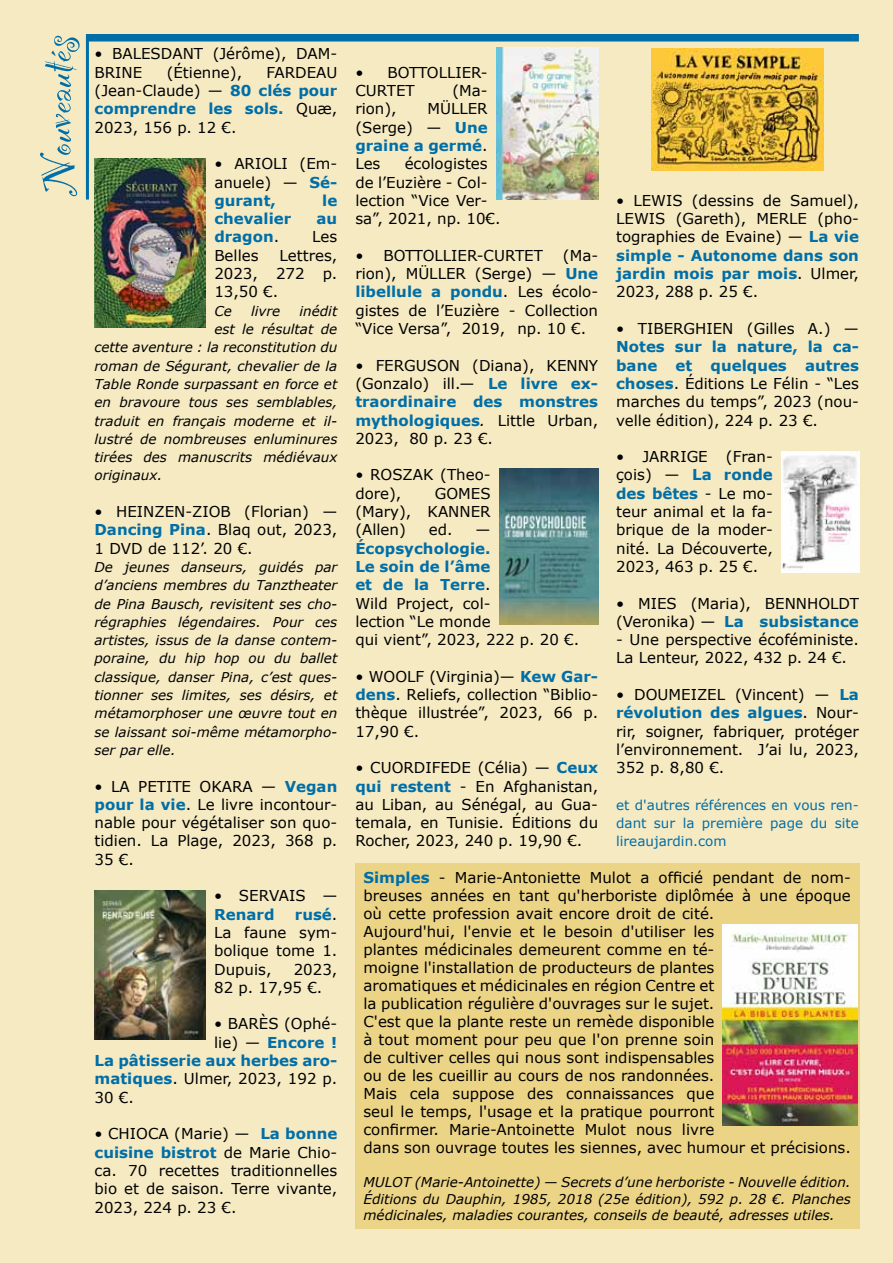
<style>
.page{position:relative;width:893px;height:1263px;background:#f6eac3}
.page>*{position:absolute;margin:0;border:0;box-sizing:border-box;transform-origin:0 0}
.t1{font:54px "Party Let Plain";color:#006ea7}
.t2{font:15px/18.3px "Verdana";color:#000;text-align:justify}
.t3{font:700 15px "Verdana";color:#006ea7}
.t4{font:italic 13.5px/18.3px "Verdana";color:#000;text-align:justify}
.t5{font:13.5px/18.3px "Verdana";color:#006ea7;text-align:justify}
.s1{font-weight:700;color:#006ea7}
.s2{font-weight:400;color:#000}
.s3{font-style:italic}
</style>
<div class="page">
<div style="left:86px;top:34px;width:773px;height:8px;background:#006ea7"></div>
<hr style="left:86px;top:41px;width:3px;height:159px;background:#006ea7">
<img style="left:496px;top:48px;width:102px;height:151px">
<img style="left:95px;top:159px;width:111px;height:169px">
<img style="left:499px;top:468px;width:99px;height:157px">
<div style="left:355px;top:863px;width:504px;height:366px;background:#ecd486"></div>
<img style="left:723px;top:924px;width:134px;height:201px">
<img style="left:652px;top:48px;width:171px;height:122px">
<img style="left:781px;top:451px;width:78px;height:121px">
<img style="left:95px;top:891px;width:111px;height:148px">
<h1 class="t1" style="left:20px;top:196px;width:164px;rotate:-90deg">Nouveautés</h1>
<p class="t2" style="left:95px;top:45px;width:244px">• BALESDANT (Jérôme), DAM-<br>BRINE</p>
<p class="t2" style="left:167px;top:63px;width:77px">(Étienne),</p>
<p class="t2" style="left:95px;top:63px;width:244px;text-indent:172px">FARDEAU (Jean-Claude) — <span class="s1">80 clés pour comprendre les sols.</span> Quæ, 2023, 156 p. 12 €.</p>
<p class="t2" style="left:214px;top:155px;width:125px">• ARIOLI (Em&shy;anuele) — <span class="s1">Sé&shy;gurant,</span></p>
<p class="t3" style="left:322px;top:191px;width:17px">le</p>
<p class="t3" style="left:214px;top:209px;width:78px">chevalier</p>
<p class="t3" style="left:317px;top:209px;width:22px">au</p>
<p class="t3" style="left:214px;top:227px;width:66px">dragon<span class="s2">.</span></p>
<p class="t2" style="left:312px;top:228px;width:27px">Les</p>
<p class="t2" style="left:214px;top:246px;width:46px">Belles</p>
<p class="t2" style="left:214px;top:246px;width:125px;text-indent:65px">Lettres, 2023, 272 p.<br>13,50 €.</p>
<p class="t4" style="left:214px;top:302px;width:19px">Ce</p>
<p class="t4" style="left:251px;top:302px;width:31px">livre</p>
<p class="t4" style="left:300px;top:302px;width:39px">inédit</p>
<p class="t4" style="left:214px;top:320px;width:124px">est le résultat de</p>
<p class="t4" style="left:95px;top:338px;width:244px">cette aventure : la reconstitution du</p>
<p class="t4" style="left:95px;top:357px;width:244px">roman de Ségurant, chevalier de la</p>
<p class="t4" style="left:95px;top:375px;width:244px">Table Ronde surpassant en force et</p>
<p class="t4" style="left:95px;top:393px;width:244px">en bravoure tous ses semblables,</p>
<p class="t4" style="left:95px;top:412px;width:244px">traduit en français moderne et il-</p>
<p class="t4" style="left:95px;top:430px;width:244px">lustré de nombreuses enluminures</p>
<p class="t4" style="left:95px;top:448px;width:244px">tirées des manuscrits médiévaux</p>
<p class="t4" style="left:95px;top:467px;width:69px">originaux.</p>
<p class="t2" style="left:95px;top:503px;width:244px">• HEINZEN-ZIOB (Florian) — <span class="s1">Dancing Pina</span>. Blaq out, 2023, 1 DVD de 112’. 20 €.</p>
<p class="t4" style="left:95px;top:558px;width:244px">De jeunes danseurs, guidés par d’anciens membres du Tanztheater de Pina Bausch, revisitent ses cho&shy;régraphies légendaires. Pour ces artistes, issus de la danse contem&shy;poraine, du hip hop ou du ballet classique, danser Pina, c’est ques&shy;tionner ses limites, ses désirs, et métamorphoser une œuvre tout en se laissant soi-même métamorpho&shy;ser par elle.</p>
<p class="t2" style="left:95px;top:777px;width:244px">• LA PETITE OKARA — <span class="s1">Vegan pour la vie</span>. Le livre incontour&shy;nable pour végétaliser son quo&shy;tidien. La Plage, 2023, 368 p.<br>35 €.</p>
<p class="t2" style="left:214px;top:887px;width:125px">• SERVAIS —</p>
<p class="t3" style="left:214px;top:904px;width:62px">Renard</p>
<p class="t2" style="left:214px;top:905px;width:125px;text-indent:81px"><span class="s1">rusé</span>.<br>La faune sym&shy;bolique tome 1.<br>Dupuis,</p>
<p class="t2" style="left:214px;top:960px;width:125px;text-indent:80px">2023,<br>82 p. 17,95 €.</p>
<p class="t2" style="left:214px;top:1015px;width:125px">• BARÈS (Ophé-</p>
<p class="t3" style="left:214px;top:1032px;width:125px"><span class="s2">lie) —</span> Encore !</p>
<p class="t3" style="left:95px;top:1051px;width:244px">La pâtisserie aux herbes aro-</p>
<p class="t2" style="left:95px;top:1070px;width:244px"><span class="s1">matiques</span>. Ulmer, 2023, 192 p.</p>
<p class="t2" style="left:95px;top:1088px;width:41px">30 €.</p>
<p class="t2" style="left:95px;top:1125px;width:244px">• CHIOCA (Marie) — <span class="s1">La bonne cuisine bistrot</span> de Marie Chio&shy;ca. 70 recettes traditionnelles bio et de saison. Terre vivante, 2023, 224 p. 23 €.</p>
<p class="t2" style="left:355px;top:63px;width:134px">• BOTTOLLIER-<br>CURTET</p>
<p class="t2" style="left:452px;top:82px;width:37px">(Ma-</p>
<p class="t2" style="left:355px;top:100px;width:134px;text-indent:72px">MÜLLER (Serge) — <span class="s1">Une graine a germé</span>.<br>Les</p>
<p class="t2" style="left:355px;top:100px;width:43px">rion),</p>
<p class="t2" style="left:355px;top:155px;width:147px;text-align:left;text-indent:49px">écologistes de l’Euzière - Col&shy;lection “Vice Ver&shy;sa”, 2021, np. 10€.</p>
<p class="t2" style="left:355px;top:246px;width:189px">• BOTTOLLIER-CURTET</p>
<p class="t2" style="left:355px;top:246px;width:244px;text-indent:208px">(Ma&shy;rion), MÜLLER (Serge) — <span class="s1">Une libellule a pondu</span>. Les écolo&shy;gistes de l’Euzière - Collection “Vice Versa”, 2019, np. 10 €.</p>
<p class="t2" style="left:355px;top:356px;width:244px">• FERGUSON (Diana), KENNY (Gonzalo) ill.— <span class="s1">Le livre ex&shy;traordinaire des monstres mythologiques</span><span class="s3">.</span> Little Urban, 2023, 80 p. 23 €.</p>
<p class="t2" style="left:355px;top:466px;width:137px">• ROSZAK (Theo&shy;dore),</p>
<p class="t2" style="left:355px;top:484px;width:137px;text-indent:79px">GOMES (Mary), KANNER (Allen)</p>
<p class="t2" style="left:429px;top:521px;width:63px">ed. —</p>
<p class="t2" style="left:355px;top:539px;width:225px;text-align:left"><span class="s1">Écopsychologie.<br>Le soin de l’âme<br>et de la Terre</span>.<br>Wild Project, col-<br>lection “Le monde<br>qui vient”, 2023, 222 p. 20 €.</p>
<p class="t2" style="left:355px;top:667px;width:244px">• WOOLF (Virginia)— <span class="s1">Kew Gar&shy;dens</span>. Reliefs, collection “Biblio&shy;thèque illustrée”, 2023, 66 p.<br>17,90 €.</p>
<p class="t2" style="left:355px;top:759px;width:244px">• CUORDIFEDE (Célia) — <span class="s1">Ceux qui restent</span> - En Afghanistan, au Liban, au Sénégal, au Gua&shy;temala, en Tunisie. Éditions du Rocher, 2023, 240 p. 19,90 €.</p>
<p class="t2" style="left:616px;top:191px;width:244px">• LEWIS (dessins de Samuel), LEWIS (Gareth), MERLE (pho&shy;tographies de Evaine) — <span class="s1">La vie simple - Autonome dans son jardin mois par mois</span>. Ulmer, 2023, 288 p. 25 €.</p>
<p class="t2" style="left:616px;top:320px;width:244px">• TIBERGHIEN (Gilles A.) —</p>
<p class="t2" style="left:616px;top:338px;width:244px"><span class="s1">Notes sur la nature, la ca&shy;bane et quelques autres choses</span>. Éditions Le Félin - “Les marches du temps”, 2023 (nou&shy;velle édition), 224 p. 23 €.</p>
<p class="t2" style="left:616px;top:448px;width:158px">• JARRIGE (Fran&shy;çois) — <span class="s1">La ronde des bêtes</span> - Le mo&shy;teur animal et la fa&shy;brique de la moder&shy;nité. La Découverte, 2023, 463 p. 25 €.</p>
<p class="t2" style="left:616px;top:594px;width:244px">• MIES (Maria), BENNHOLDT (Veronika) — <span class="s1">La subsistance</span></p>
<p class="t2" style="left:616px;top:631px;width:244px">- Une perspective écoféministe.<br>La Lenteur, 2022, 432 p. 24 €.</p>
<p class="t2" style="left:616px;top:686px;width:244px">• DOUMEIZEL (Vincent) — <span class="s1">La révolution des algues</span>. Nour&shy;rir, soigner, fabriquer, protéger l’environnement. J’ai lu, 2023, 352 p. 8,80 €.</p>
<p class="t5" style="left:616px;top:796px;width:244px">et d'autres références en vous ren&shy;dant sur la première page du site lireaujardin.com</p>
<p class="t2" style="left:363px;top:869px;width:489px;text-align:left"><span class="s1">Simples</span> - Marie-Antoniette Mulot a officié pendant de nom&shy;breuses années en tant qu'herboriste diplômée à une époque où cette profession avait encore droit de cité.<br>Aujourd'hui, l'envie et le besoin d'utiliser les<br>plantes médicinales demeurent comme en té-<br>moigne l'installation de producteurs de plantes<br>aromatiques et médicinales en région Centre et<br>la publication régulière d'ouvrages sur le sujet.<br>C'est que la plante reste un remède disponible<br>à tout moment pour peu que l'on prenne soin<br>de cultiver celles qui nous sont indispensables<br>ou de les cueillir au cours de nos randonnées.<br>Mais cela suppose des connaissances que<br>seul le temps, l'usage et la pratique pourront<br>confirmer. Marie-Antoinette Mulot nous livre<br>dans son ouvrage toutes les siennes, avec humour et précisions.</p>
<p class="t4" style="left:363px;top:1175px;width:489px;line-height:16.2px">MULOT (Marie-Antoinette) — Secrets d’une herboriste - Nouvelle édition.<br>Éditions du Dauphin, 1985, 2018 (25e édition), 592 p. 28 €. Planches médicinales, maladies courantes, conseils de beauté, adresses utiles.</p>
</div>
